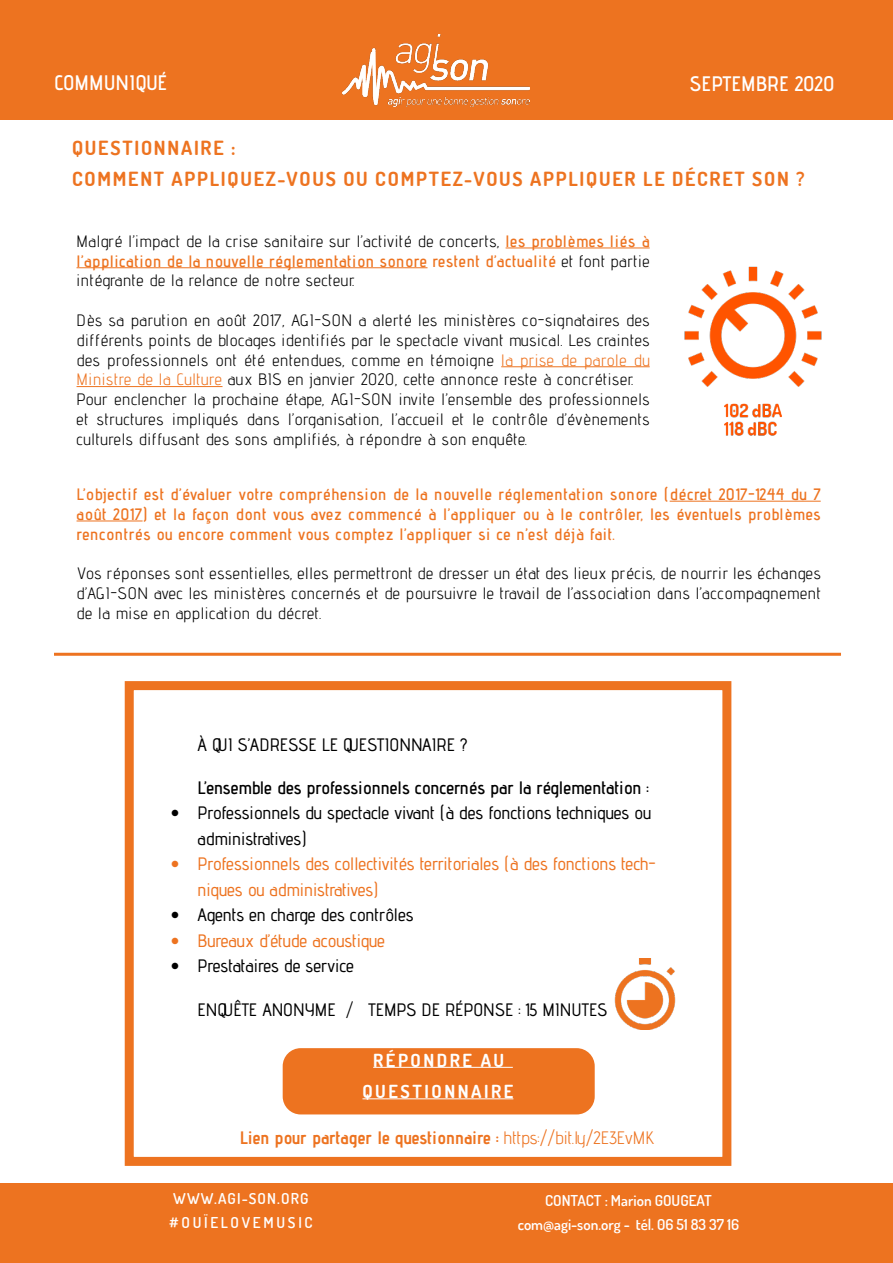
<style>
.page{position:relative;width:893px;height:1263px;background:#fff}
.page>*{position:absolute;margin:0;border:0;box-sizing:border-box;transform-origin:0 0}
.t1{font:600 21px "Advent Pro";color:#fff}
.t2{font:700 19.5px/31.5px "Dosis";letter-spacing:.09em;color:#ed7320}
.t3{font:500 18px/25.5px "Advent Pro";color:#000}
.t4{font:500 18px/25.5px "Advent Pro";color:#ed7320}
.t5{font:600 18px "Advent Pro";color:#000}
.t6{font:700 18px "Advent Pro";color:#ed7320}
.t7{font:700 18px/31.5px "Dosis";letter-spacing:.14em;color:#fff;text-align:center}
.t8{font:16.5px/19.8px "Advent Pro";letter-spacing:.04em;color:#000;text-align:justify}
.t9{font:600 16.5px/19.8px "Advent Pro";letter-spacing:.04em;color:#ed7320;text-align:justify}
.t10{font:600 15px/24px "Dosis";color:#fff;text-align:center}
.t11{font:600 15px/24px "Dosis";letter-spacing:.18em;color:#fff}
.s1{font-weight:600;color:#ed7320}
.s2{color:#ed7320}
.s3{font-weight:400}
</style>
<div class="page">
<div style="left:0;top:0;width:893px;height:119px;background:#ed7320"></div>
<img style="left:343px;top:35px;width:186px;height:71px">
<div style="left:0;top:1182px;width:893px;height:81px;background:#ed7320"></div>
<hr style="left:506px;top:248px;width:144px;height:1px;background:#ed7320">
<hr style="left:77px;top:267px;width:350px;height:1px;background:#ed7320">
<hr style="left:501px;top:366px;width:149px;height:1px;background:#ed7320">
<hr style="left:77px;top:386px;width:146px;height:1px;background:#ed7320">
<div style="left:125px;top:681px;width:606px;height:485px;border:9px solid #ed7320"></div>
<hr style="left:54px;top:653px;width:787px;height:3px;background:#ed7320">
<img style="left:684px;top:266px;width:138px;height:170px">
<img style="left:614px;top:959px;width:62px;height:71px">
<hr style="left:670px;top:501px;width:151px;height:1px;background:#ed7320">
<hr style="left:77px;top:521px;width:66px;height:1px;background:#ed7320">
<div style="left:283px;top:1048px;width:312px;height:66px;background:#ed7320;border-radius:18px"></div>
<hr style="left:373px;top:1067px;width:140px;height:1px;background:#fff">
<hr style="left:362px;top:1098px;width:151px;height:1px;background:#fff">
<p class="t1" style="left:54px;top:70px;width:115px">COMMUNIQUÉ</p>
<p class="t1" style="left:690px;top:71px;width:146px">SEPTEMBRE 2020</p>
<p class="t2" style="left:72px;top:132px;width:734px">QUESTIONNAIRE :<br>COMMENT APPLIQUEZ-VOUS OU COMPTEZ-VOUS APPLIQUER LE DÉCRET SON ?</p>
<p class="t8" style="left:77px;top:231px;width:575px">Malgré l’impact de la crise sanitaire sur l’activité de concerts, <span class="s1">les problèmes liés à l’application de la nouvelle réglementation sonore restent d’actualité</span> et font partie intégrante de la relance de notre secteur.</p>
<p class="t8" style="left:77px;top:310px;width:575px;text-align:left">Dès sa parution en août 2017, AGI-SON a alerté les ministères co-signataires des différents points de blocages identifiés par le spectacle vivant musical. Les craintes des professionnels ont été entendues, comme en témoigne <span class="s2">la prise de parole du Ministre de la Culture</span> aux BIS en janvier 2020, cette annonce reste à concrétiser.<br>Pour enclencher la prochaine étape, AGI-SON invite l’ensemble des professionnels et structures impliqués dans l’organisation, l’accueil et le contrôle d’évènements culturels diffusant des sons amplifiés, à répondre à son enquête.</p>
<p class="t9" style="left:77px;top:484px;width:746px">L’objectif est d’évaluer votre compréhension de la nouvelle réglementation sonore (décret 2017-1244 du 7 août 2017) et la façon dont vous avez commencé à l’appliquer ou à le contrôler, les éventuels problèmes rencontrés ou encore comment vous comptez l’appliquer si ce n’est déjà fait.</p>
<p class="t8" style="left:77px;top:563px;width:746px">Vos réponses sont essentielles, elles permettront de dresser un état des lieux précis, de nourrir les échanges d’AGI-SON avec les ministères concernés et de poursuivre le travail de l’association dans l’accompagnement de la mise en application du décret.</p>
<p class="t3" style="left:198px;top:731px;width:271px">À QUI S’ADRESSE LE QUESTIONNAIRE ?</p>
<p class="t5" style="left:198px;top:776px;width:453px">L’ensemble des professionnels concernés par la réglementation :</p>
<p class="t3" style="left:198px;top:800px;width:455px;text-indent:-27px">• Professionnels du spectacle vivant (à des fonctions techniques ou administratives)</p>
<p class="t4" style="left:198px;top:851px;width:460px;text-indent:-27px">• Professionnels des collectivités territoriales (à des fonctions tech&shy;niques ou administratives)</p>
<p class="t3" style="left:171px;top:902px;width:245px">• Agents en charge des contrôles</p>
<p class="t4" style="left:171px;top:927px;width:216px">• Bureaux d’étude acoustique</p>
<p class="t3" style="left:171px;top:953px;width:185px">• Prestataires de service</p>
<p class="t3" style="left:198px;top:996px;width:411px">ENQUÊTE ANONYME <span class="s3">/</span> TEMPS DE RÉPONSE : 15 MINUTES</p>
<p class="t7" style="left:362px;top:1044px;width:152px">RÉPONDRE AU<br>QUESTIONNAIRE</p>
<p class="t6" style="left:240px;top:1126px;width:416px">Lien pour partager le questionnaire : <span class="s3">https://bit.ly/2E3EvMK</span></p>
<p class="t11" style="left:169px;top:1186px;width:145px">WWW.AGI-SON.ORG #OUÏELOVEMUSIC</p>
<p class="t10" style="left:518px;top:1188px;width:223px">CONTACT : Marion GOUGEAT com@agi-son.org - tél. 06 51 83 37 16</p>
</div>
